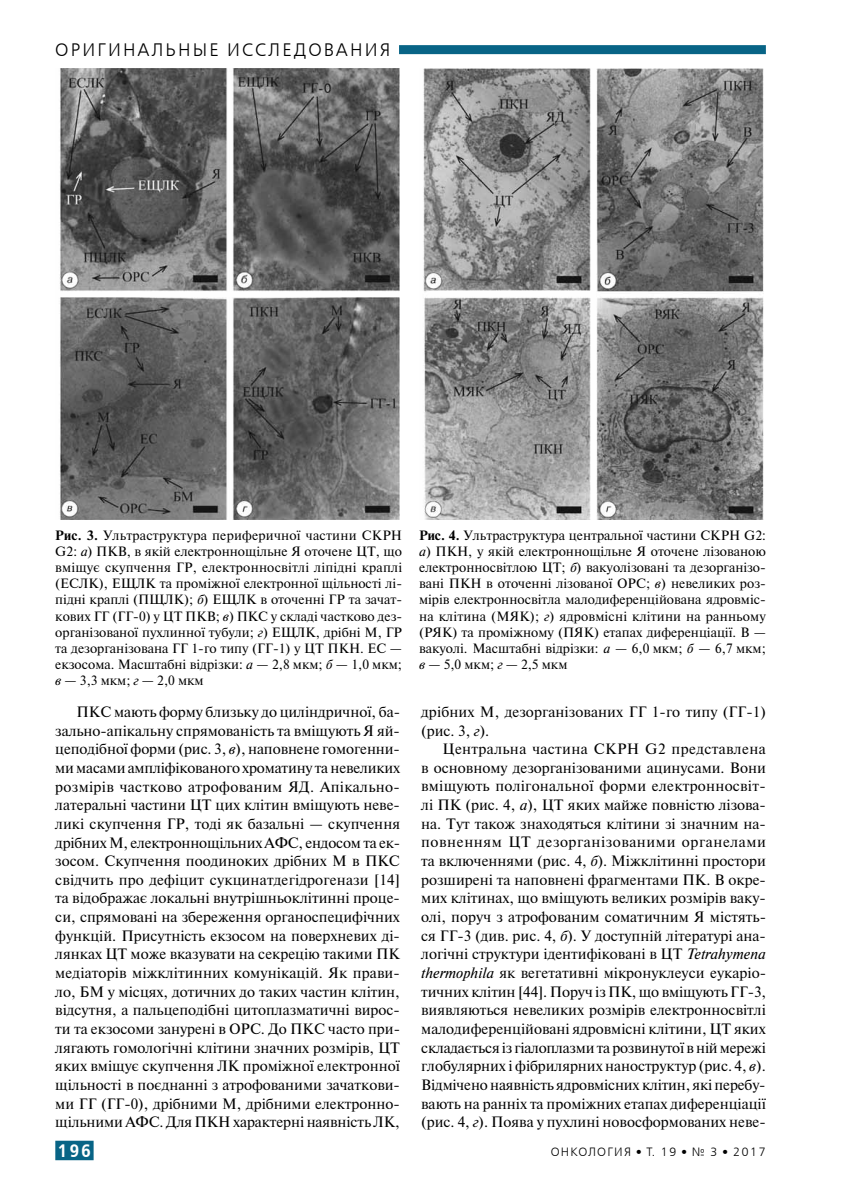
<style>
.page{position:relative;width:851px;height:1204px;background:#fff}
.page>*{position:absolute;margin:0;border:0;box-sizing:border-box;transform-origin:0 0}
.t1{font:18px "Free Set C";letter-spacing:.115em;color:#000}
.t2{font:700 18px "Free Set C";color:#fff;scale:.9 1}
.t3{font:15px/18.6px "Newton";color:#000;text-align:justify}
.t4{font:13.5px/16.2px "Newton";color:#000}
.t5{font:12px "Free Set C";letter-spacing:.1em;color:#000}
.s1{font-weight:700}
.s2{font-style:italic}
</style>
<div class="page">
<div style="left:55px;top:45px;width:710px;height:9px;background:#086486"></div>
<div style="left:45px;top:39px;width:354px;height:18px;background:#fff"></div>
<div style="left:55px;top:1140px;width:39px;height:20px;background:#086486"></div>
<img style="left:60px;top:68px;width:340px;height:451px">
<img style="left:423px;top:68px;width:340px;height:451px">
<p class="t1" style="left:55px;top:40px;width:336px">ОРИГИНАЛЬНЫЕ ИССЛЕДОВАНИЯ</p>
<p class="t4" style="left:55px;top:526px;width:348px"><span class="s1">Рис. 3.</span> Ультраструктура периферичної частини СКРН G2: <span class="s2">а</span>) ПКВ, в якій електроннощільне Я оточене ЦТ, що вміщує скупчення ГР, електронносвітлі ліпідні краплі (ЕСЛК), ЕЩЛК та проміжної електронної щільності лі&shy;підні краплі (ПЩЛК); <span class="s2">б</span>) ЕЩЛК в оточенні ГР та зачат&shy;кових ГГ (ГГ-0) у ЦТ ПКВ; <span class="s2">в</span>) ПКС у складі частково дез&shy;організованої пухлинної тубули; <span class="s2">г</span>) ЕЩЛК, дрібні М, ГР та дезорганізована ГГ 1-го типу (ГГ-1) у ЦТ ПКН. ЕС — екзосома. Масштабні відрізки: <span class="s2">а</span> — 2,8 мкм; <span class="s2">б</span> — 1,0 мкм; <span class="s2">в</span> — 3,3 мкм; <span class="s2">г</span> — 2,0 мкм</p>
<p class="t4" style="left:419px;top:526px;width:348px;text-align:justify"><span class="s1">Рис. 4.</span> Ультраструктура центральної частини СКРН G2: <span class="s2">а</span>) ПКН, у якій електроннощільне Я оточене лізованою електронносвітлою ЦТ; <span class="s2">б</span>) вакуолізовані та дезорганізо&shy;вані ПКН в оточенні лізованої ОРС; <span class="s2">в</span>) невеликих роз&shy;мірів електронносвітла малодиференційована ядровміс&shy;на клітина (МЯК); <span class="s2">г</span>) ядровмісні клітини на ранньому (РЯК) та проміжному (ПЯК) етапах диференціації. В — вакуолі. Масштабні відрізки: <span class="s2">а</span> — 6,0 мкм; <span class="s2">б</span> — 6,7 мкм; <span class="s2">в</span> — 5,0 мкм; <span class="s2">г</span> — 2,5 мкм</p>
<p class="t3" style="left:55px;top:702px;width:346px;text-indent:21px">ПКС мають форму близьку до циліндричної, ба&shy;зально-апікальну спрямованість та вміщують Я яй&shy;цеподібної форми (рис. 3, <span class="s2">в</span>), наповнене гомогенни&shy;ми масами ампліфікованого хроматину та невеликих розмірів частково атрофованим ЯД. Апікально&shy;латеральні частини ЦТ цих клітин вміщують неве&shy;ликі скупчення ГР, тоді як базальні — скупчення дрібних М, електроннощільних АФС, ендосом та ек&shy;зосом. Скупчення поодиноких дрібних М в ПКС свідчить про дефіцит сукцинатдегідрогенази [14] та відображає локальні внутрішньоклітинні проце&shy;си, спрямовані на збереження органоспецифічних функцій. Присутність екзосом на поверхневих ді&shy;лянках ЦТ може вказувати на секрецію такими ПК медіаторів міжклітинних комунікацій. Як прави&shy;ло, БМ у місцях, дотичних до таких частин клітин, відсутня, а пальцеподібні цитоплазматичні вирос&shy;ти та екзосоми занурені в ОРС. До ПКС часто при&shy;лягають гомологічні клітини значних розмірів, ЦТ яких вміщує скупчення ЛК проміжної електронної щільності в поєднанні з атрофованими зачаткови&shy;ми ГГ (ГГ-0), дрібними М, дрібними електронно&shy;щільними АФС. Для ПКН характерні наявність ЛК,</p>
<p class="t3" style="left:421px;top:702px;width:346px">дрібних М, дезорганізованих ГГ 1-го типу (ГГ-1) (рис. 3, <span class="s2">г</span>).</p>
<p class="t3" style="left:421px;top:739px;width:346px;text-indent:21px">Центральна частина СКРН G2 представлена в основному дезорганізованими ацинусами. Вони вміщують полігональної форми електронносвіт&shy;лі ПК (рис. 4, <span class="s2">а</span>), ЦТ яких майже повністю лізова&shy;на. Тут також знаходяться клітини зі значним на&shy;повненням ЦТ дезорганізованими органелами та включеннями (рис. 4, <span class="s2">б</span>). Міжклітинні простори розширені та наповнені фрагментами ПК. В окре&shy;мих клітинах, що вміщують великих розмірів ваку&shy;олі, поруч з атрофованим соматичним Я містять&shy;ся ГГ-3 (див. рис. 4, <span class="s2">б</span>). У доступній літературі ана&shy;логічні структури ідентифіковані в ЦТ <span class="s2">Tetrahymena thermophila</span> як вегетативні мікронуклеуси еукаріо&shy;тичних клітин [44]. Поруч із ПК, що вміщують ГГ-3, виявляються невеликих розмірів електронносвітлі малодиференційовані ядровмісні клітини, ЦТ яких складається із гіалоплазми та розвинутої в ній мережі глобулярних і фібрилярних наноструктур (рис. 4, <span class="s2">в</span>).<br>Відмічено наявність ядровмісних клітин, які перебу&shy;вають на ранніх та проміжних етапах диференціації (рис. 4, <span class="s2">г</span>). Поява у пухлині новосформованих неве-</p>
<p class="t2" style="left:58px;top:1140px;width:39px">196</p>
<p class="t5" style="left:550px;top:1144px;width:217px">ОНКОЛОГИЯ <span class="s1">•</span> Т. 19 <span class="s1">•</span> № 3 <span class="s1">•</span> 2017</p>
</div>
